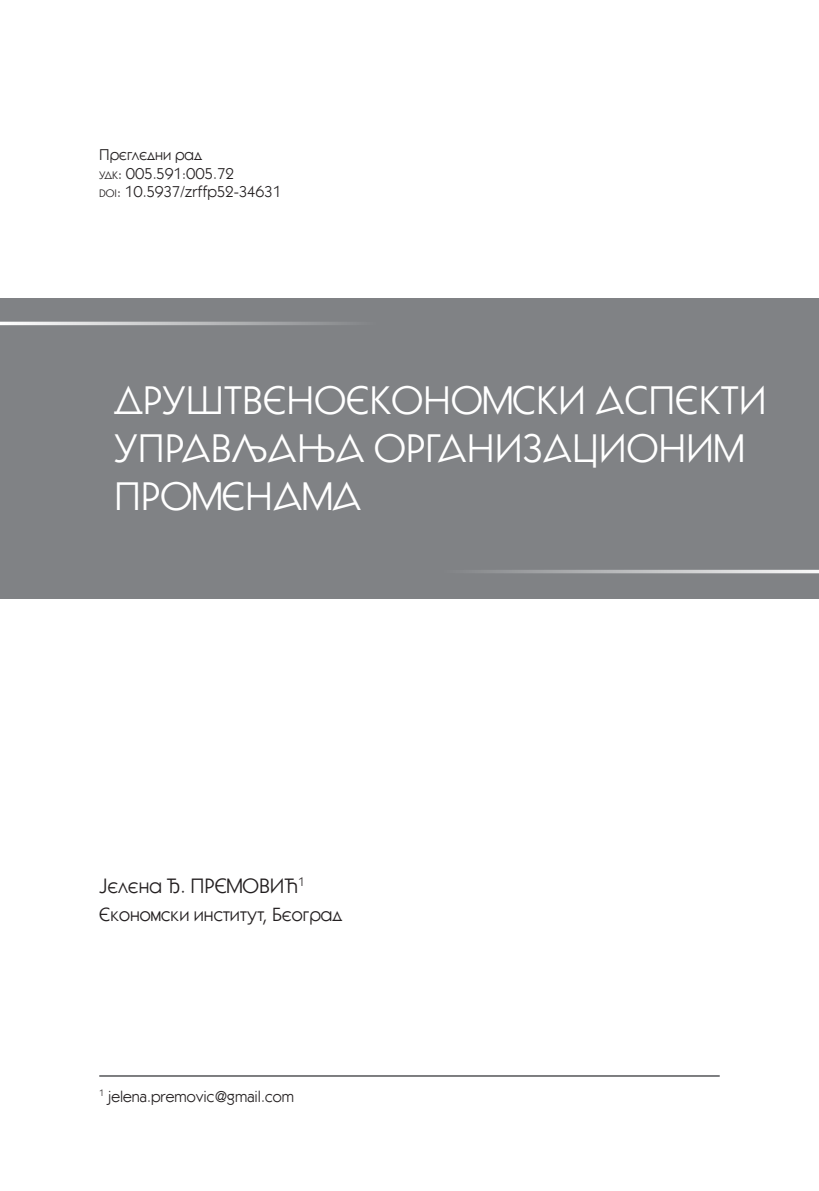
<style>
.page{position:relative;width:819px;height:1191px;background:#fff}
.page>*{position:absolute;margin:0;border:0;box-sizing:border-box;transform-origin:0 0}
.t1{font:40.25px/48.3px "Azbuka 06";color:#fff}
.t2{font:21px "Azbuka 06";color:#231f20}
.t3{font:19.25px "Azbuka 06";color:#231f20}
.t4{font:15.75px/18.9px "Azbuka 06";color:#231f20}
.s1{font-size:11.03px}
.s2{font-style:inherit}
</style>
<div class="page">
<hr style="left:99px;top:1075px;width:620px;height:1px;background:#6c6d70">
<div style="left:0;top:298px;width:819px;height:300px;background:#808285"></div>
<hr style="left:0;top:322px;width:377px;height:3px;background:#fff">
<hr style="left:442px;top:570px;width:377px;height:3px;background:#fff">
<p class="t4" style="left:99px;top:145px;width:184px">Прегледни рад<br><span class="s1">удк</span><span class="s2">: 005.591:005.72<br></span><span class="s1">doi</span>: 10.5937/zrffp52-34631</p>
<h1 class="t1" style="left:114px;top:375px;width:654px">ДРУШТВЕНОЕКОНОМСКИ АСПЕКТИ<br>УПРАВЉАЊА ОРГАНИЗАЦИОНИМ<br>ПРОМЕНАМА</h1>
<h2 class="t2" style="left:99px;top:874px;width:207px">Јелена Ђ. ПРЕМОВИЋ<sup>1</sup></h2>
<p class="t3" style="left:99px;top:903px;width:244px">Економски институт, Београд</p>
<p class="t4" style="left:99px;top:1086px;width:196px"><sup>1</sup> jelena.premovic@gmail.com</p>
</div>
